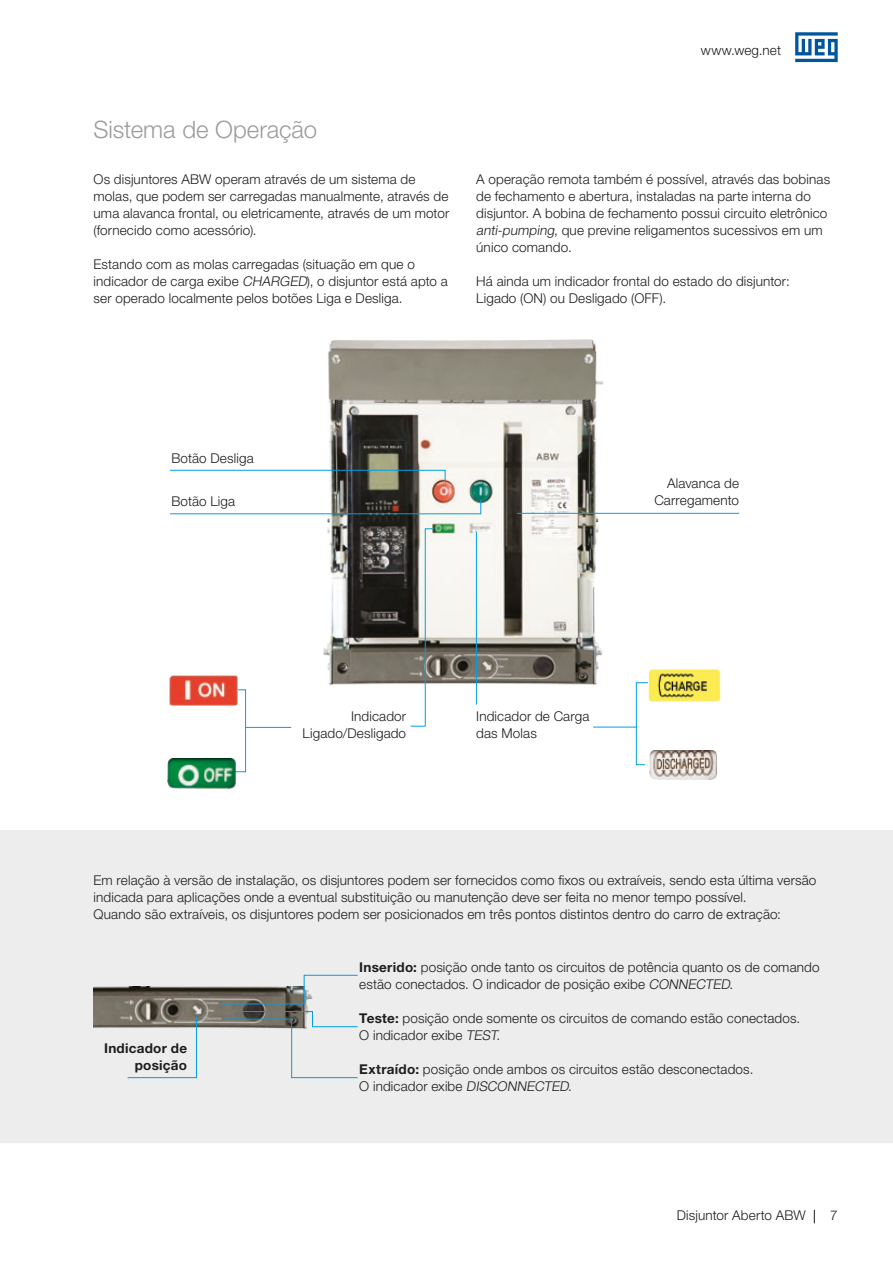
<style>
.page{position:relative;width:893px;height:1263px;background:#fff}
.page>*{position:absolute;margin:0;border:0;box-sizing:border-box;transform-origin:0 0}
.t1{font:300 24px "Helvetica Neue LT Pro";color:#9d9d9d}
.t2{font:300 13.5px/17px "Helvetica Neue LT Pro";letter-spacing:.01em;color:#1d1d1b}
.t3{font:700 13.5px/17px "Helvetica Neue LT Pro";letter-spacing:.02em;color:#1d1d1b;text-align:right}
.s1{font-style:italic}
.s2{font-weight:700}
</style>
<div class="page">
<svg style="left:814px;top:1210px;width:1px;height:13px"></svg>
<svg style="left:795px;top:32px;width:43px;height:30px"></svg>
<img style="left:297px;top:339px;width:333px;height:362px">
<svg style="left:170px;top:469px;width:276px;height:12px"></svg>
<svg style="left:170px;top:499px;width:311px;height:15px"></svg>
<svg style="left:233px;top:689px;width:13px;height:83px"></svg>
<hr style="left:245px;top:727px;width:46px;height:1px;background:#009fe3">
<svg style="left:636px;top:682px;width:12px;height:83px"></svg>
<hr style="left:593px;top:727px;width:44px;height:1px;background:#009fe3">
<hr style="left:517px;top:513px;width:222px;height:1px;background:#009fe3">
<hr style="left:476px;top:531px;width:1px;height:173px;background:#009fe3">
<img style="left:168px;top:759px;width:67px;height:29px">
<img style="left:649px;top:750px;width:68px;height:30px">
<img style="left:648px;top:670px;width:72px;height:32px">
<img style="left:169px;top:675px;width:68px;height:30px">
<svg style="left:411px;top:528px;width:23px;height:199px"></svg>
<div style="left:0;top:830px;width:893px;height:313px;background:#ededed"></div>
<img style="left:94px;top:987px;width:222px;height:49px">
<svg style="left:221px;top:974px;width:137px;height:31px;background:#b4b9b8"></svg>
<svg style="left:218px;top:1011px;width:140px;height:67px;background:#d2d7d8"></svg>
<svg style="left:127px;top:1016px;width:70px;height:62px;background:#d1d4d4"></svg>
<h1 class="t1" style="left:94px;top:115px;width:225px">Sistema de Operação</h1>
<p class="t2" style="left:94px;top:170px;width:357px">Os disjuntores ABW operam através de um sistema de molas, que podem ser carregadas manualmente, através de uma alavanca frontal, ou eletricamente, através de um motor (fornecido como acessório).</p>
<p class="t2" style="left:94px;top:255px;width:356px">Estando com as molas carregadas (situação em que o indicador de carga exibe <span class="s1">CHARGED</span>), o disjuntor está apto a ser operado localmente pelos botões Liga e Desliga.</p>
<p class="t2" style="left:701px;top:41px;width:82px">www.weg.net</p>
<p class="t2" style="left:476px;top:170px;width:355px">A operação remota também é possível, através das bobinas de fechamento e abertura, instaladas na parte interna do disjuntor. A bobina de fechamento possui circuito eletrônico <span class="s1">anti-pumping</span>, que previne religamentos sucessivos em um único comando.</p>
<p class="t2" style="left:476px;top:272px;width:315px">Há ainda um indicador frontal do estado do disjuntor:<br>Ligado (ON) ou Desligado (OFF).</p>
<p class="t2" style="left:171px;top:450px;width:84px">Botão Desliga</p>
<p class="t2" style="left:667px;top:475px;width:74px">Alavanca de</p>
<p class="t2" style="left:171px;top:493px;width:65px">Botão Liga</p>
<p class="t2" style="left:654px;top:492px;width:86px">Carregamento</p>
<p class="t2" style="left:303px;top:707px;width:105px;text-align:right">Indicador<br>Ligado/Desligado</p>
<p class="t2" style="left:476px;top:707px;width:115px">Indicador de Carga das Molas</p>
<p class="t2" style="left:94px;top:872px;width:724px">Em relação à versão de instalação, os disjuntores podem ser fornecidos como fixos ou extraíveis, sendo esta última versão indicada para aplicações onde a eventual substituição ou manutenção deve ser feita no menor tempo possível.<br>Quando são extraíveis, os disjuntores podem ser posicionados em três pontos distintos dentro do carro de extração:</p>
<p class="t3" style="left:104px;top:1040px;width:84px">Indicador de posição</p>
<p class="t2" style="left:359px;top:958px;width:462px"><span class="s2">Inserido:</span> posição onde tanto os circuitos de potência quanto os de comando estão conectados. O indicador de posição exibe <span class="s1">CONNECTED</span>.</p>
<p class="t2" style="left:359px;top:1009px;width:443px"><span class="s2">Teste:</span> posição onde somente os circuitos de comando estão conectados.<br>O indicador exibe <span class="s1">TEST</span>.</p>
<p class="t2" style="left:359px;top:1060px;width:396px"><span class="s2">Extraído:</span> posição onde ambos os circuitos estão desconectados.<br>O indicador exibe <span class="s1">DISCONNECTED</span>.</p>
<p class="t2" style="left:677px;top:1207px;width:131px">Disjuntor Aberto ABW</p>
<p class="t2" style="left:830px;top:1207px;width:9px">7</p>
</div>
